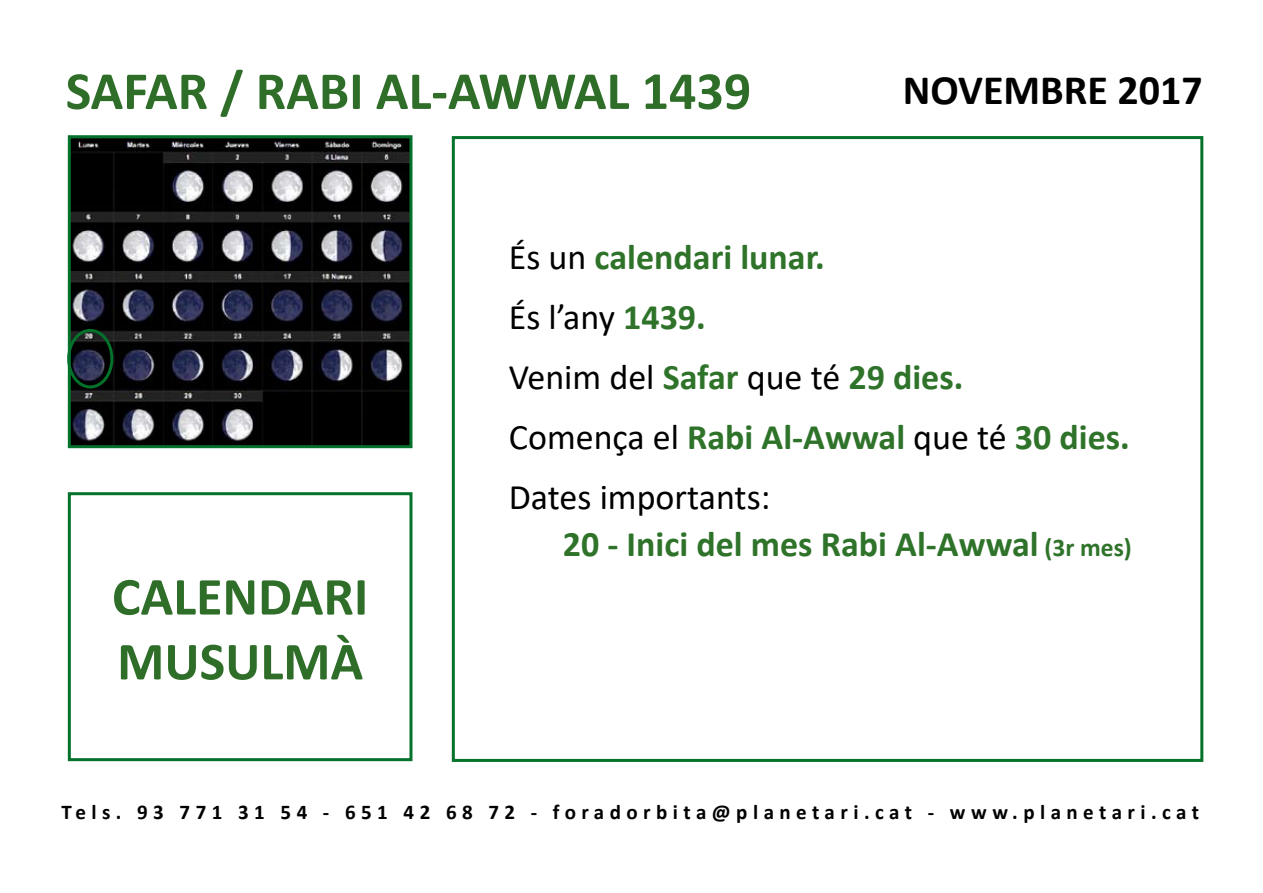
<style>
.page{position:relative;width:1263px;height:893px;background:#fff}
.page>*{position:absolute;margin:0;border:0;box-sizing:border-box;transform-origin:0 0}
.t1{font:700 54px/64.8px "Calibri";color:#2e6e28}
.t2{font:700 42px "Calibri";color:#000}
.t3{font:36px/60px "Calibri";color:#000}
.t4{font:700 36px "Calibri";color:#2e7329}
.t5{font:700 21px "Calibri";letter-spacing:.26em;color:#000}
.s1{font-weight:700;color:#2e7329}
.s2{font-size:25.5px}
</style>
<div class="page">
<div style="left:452px;top:136px;width:751px;height:626px;border:3px solid #04722b"></div>
<div style="left:68px;top:492px;width:344px;height:269px;border:3px solid #04722b"></div>
<img style="left:72px;top:139px;width:336px;height:305px">
<div style="left:68px;top:135px;width:344px;height:313px;border:3px solid #04722b"></div>
<div style="left:67px;top:329px;width:46px;height:59px;border:3px solid #04722b;border-radius:50%"></div>
<h1 class="t1" style="left:66px;top:58px;width:687px">SAFAR / RABI AL-AWWAL 1439</h1>
<p class="t2" style="left:903px;top:60px;width:301px">NOVEMBRE 2017</p>
<h1 class="t1" style="left:112px;top:563px;width:258px">CALENDARI<br>MUSULMÀ</h1>
<p class="t3" style="left:509px;top:226px;width:622px">És un <span class="s1">calendari lunar.<br></span>És l’any <span class="s1">1439.<br></span>Venim del <span class="s1">Safar</span> que té <span class="s1">29 dies.<br></span>Comença el <span class="s1">Rabi Al-Awwal</span> que té <span class="s1">30 dies.<br></span>Dates importants:</p>
<p class="t4" style="left:563px;top:518px;width:570px">20 - Inici del mes Rabi Al-Awwal <span class="s2">(3r mes)</span></p>
<p class="t5" style="left:61px;top:797px;width:1139px">Tels. 93 771 31 54 - 651 42 68 72 - foradorbita@planetari.cat - www.planetari.cat</p>
</div>
